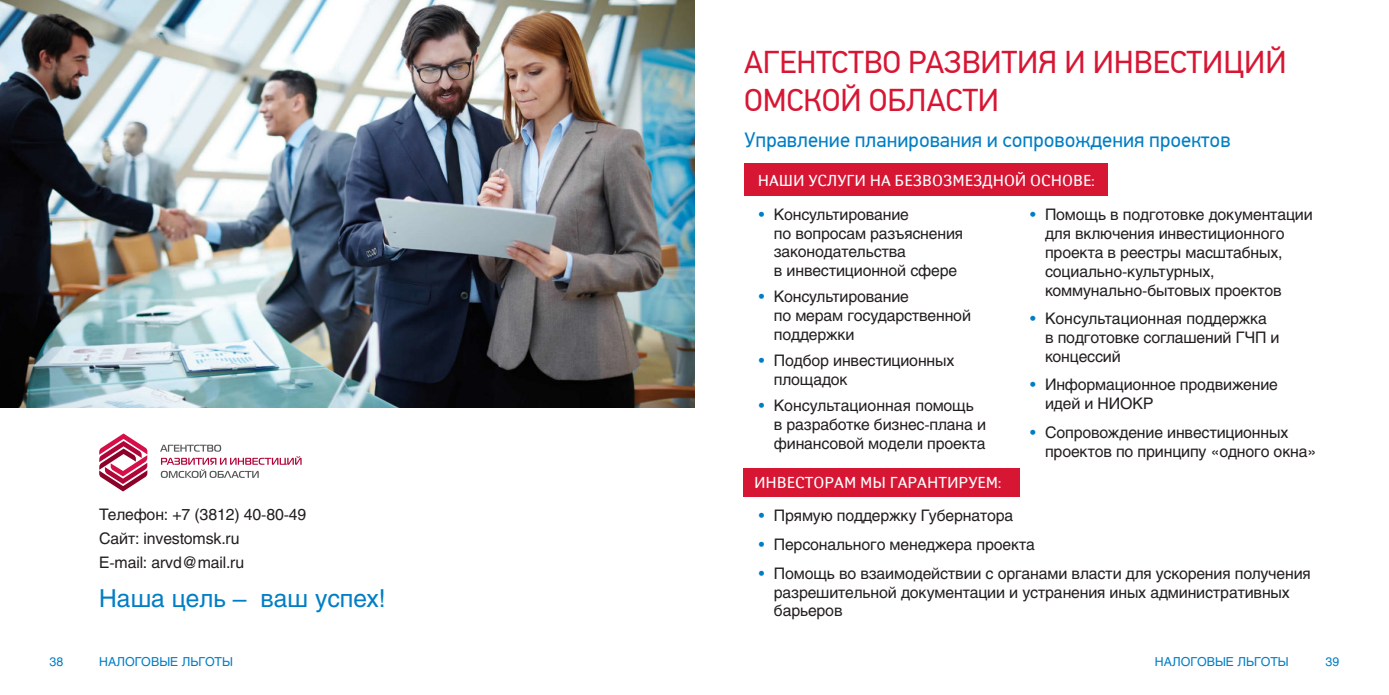
<style>
.page{position:relative;width:1389px;height:695px;background:#fff}
.page>*{position:absolute;margin:0;border:0;box-sizing:border-box;transform-origin:0 0}
.t1{font:31.5px/37.8px "PF Din Text Pro";color:#d71634}
.Ставка_налога{font:24.5px "Helios C";color:#007ec5}
.Заголовок{font:21px "PF Din Text Pro";color:#007ec5}
.Основной_текст{font:15.75px/18.9px "Helios C";letter-spacing:-.01em;color:#231f20}
.Шапка_таблицы{font:15.75px "Yanus C";color:#fff}
.t2{font:12.25px "Helios";color:#007ec5}
.s1{color:#007ec5}
</style>
<div class="page">
<svg style="left:99px;top:433px;width:48px;height:58px"></svg>
<svg style="left:160px;top:444px;width:142px;height:34px"></svg>
<img style="left:0;top:0;width:694px;height:407px">
<div style="left:744px;top:163px;width:363px;height:33px;background:#d71634"></div>
<div style="left:743px;top:467px;width:276px;height:29px;background:#d71634"></div>
<p class="t1" style="left:744px;top:44px;width:544px">АГЕНТСТВО РАЗВИТИЯ И ИНВЕСТИЦИЙ<br>ОМСКОЙ ОБЛАСТИ</p>
<p class="Заголовок" style="left:744px;top:128px;width:488px">Управление планирования и сопровождения проектов</p>
<p class="Шапка_таблицы" style="left:758px;top:170px;width:338px">НАШИ УСЛУГИ НА БЕЗВОЗМЕЗДНОЙ ОСНОВЕ:</p>
<p class="Основной_текст" style="left:99px;top:505px;width:209px">Телефон: +7 (3812) 40-80-49</p>
<p class="Основной_текст" style="left:99px;top:529px;width:142px">Сайт: investomsk.ru</p>
<p class="Основной_текст" style="left:99px;top:552px;width:146px">E-mail: arvd@mail.ru</p>
<p class="Ставка_налога" style="left:99px;top:583px;width:288px">Наша цель – ваш успех!</p>
<p class="Основной_текст" style="left:774px;top:205px;width:191px;text-indent:-15px"><span class="s1">•</span> Консультирование<br>по вопросам разъяснения законодательства<br>в инвестиционной сфере</p>
<p class="Основной_текст" style="left:774px;top:287px;width:199px;text-indent:-15px"><span class="s1">•</span> Консультирование<br>по мерам государственной поддержки</p>
<p class="Основной_текст" style="left:774px;top:351px;width:182px;text-indent:-15px"><span class="s1">•</span> Подбор инвестиционных площадок</p>
<p class="Основной_текст" style="left:774px;top:395px;width:214px;text-indent:-15px"><span class="s1">•</span> Консультационная помощь в разработке бизнес-плана и финансовой модели проекта</p>
<p class="Шапка_таблицы" style="left:754px;top:472px;width:249px">ИНВЕСТОРАМ МЫ ГАРАНТИРУЕМ:</p>
<p class="Основной_текст" style="left:1045px;top:205px;width:269px;text-indent:-15px"><span class="s1">•</span> Помощь в подготовке документации для включения инвестиционного проекта в реестры масштабных, социально-культурных, коммунально-бытовых проектов</p>
<p class="Основной_текст" style="left:1045px;top:309px;width:236px;text-indent:-15px"><span class="s1">•</span> Консультационная поддержка<br>в подготовке соглашений ГЧП и концессий</p>
<p class="Основной_текст" style="left:1045px;top:375px;width:234px;text-indent:-15px"><span class="s1">•</span> Информационное продвижение идей и НИОКР</p>
<p class="Основной_текст" style="left:1045px;top:422px;width:273px;text-indent:-15px"><span class="s1">•</span> Сопровождение инвестиционных проектов по принципу «одного окна»</p>
<p class="Основной_текст" style="left:759px;top:505px;width:256px"><span class="s1">•</span> Прямую поддержку Губернатора</p>
<p class="Основной_текст" style="left:759px;top:534px;width:277px"><span class="s1">•</span> Персонального менеджера проекта</p>
<p class="Основной_текст" style="left:774px;top:563px;width:538px;text-indent:-15px"><span class="s1">•</span> Помощь во взаимодействии с органами власти для ускорения получения разрешительной документации и устранения иных административных барьеров</p>
<p class="t2" style="left:50px;top:654px;width:15px">38</p>
<p class="t2" style="left:99px;top:654px;width:135px">НАЛОГОВЫЕ ЛЬГОТЫ</p>
<p class="t2" style="left:1155px;top:654px;width:135px">НАЛОГОВЫЕ ЛЬГОТЫ</p>
<p class="t2" style="left:1326px;top:654px;width:15px">39</p>
</div>
